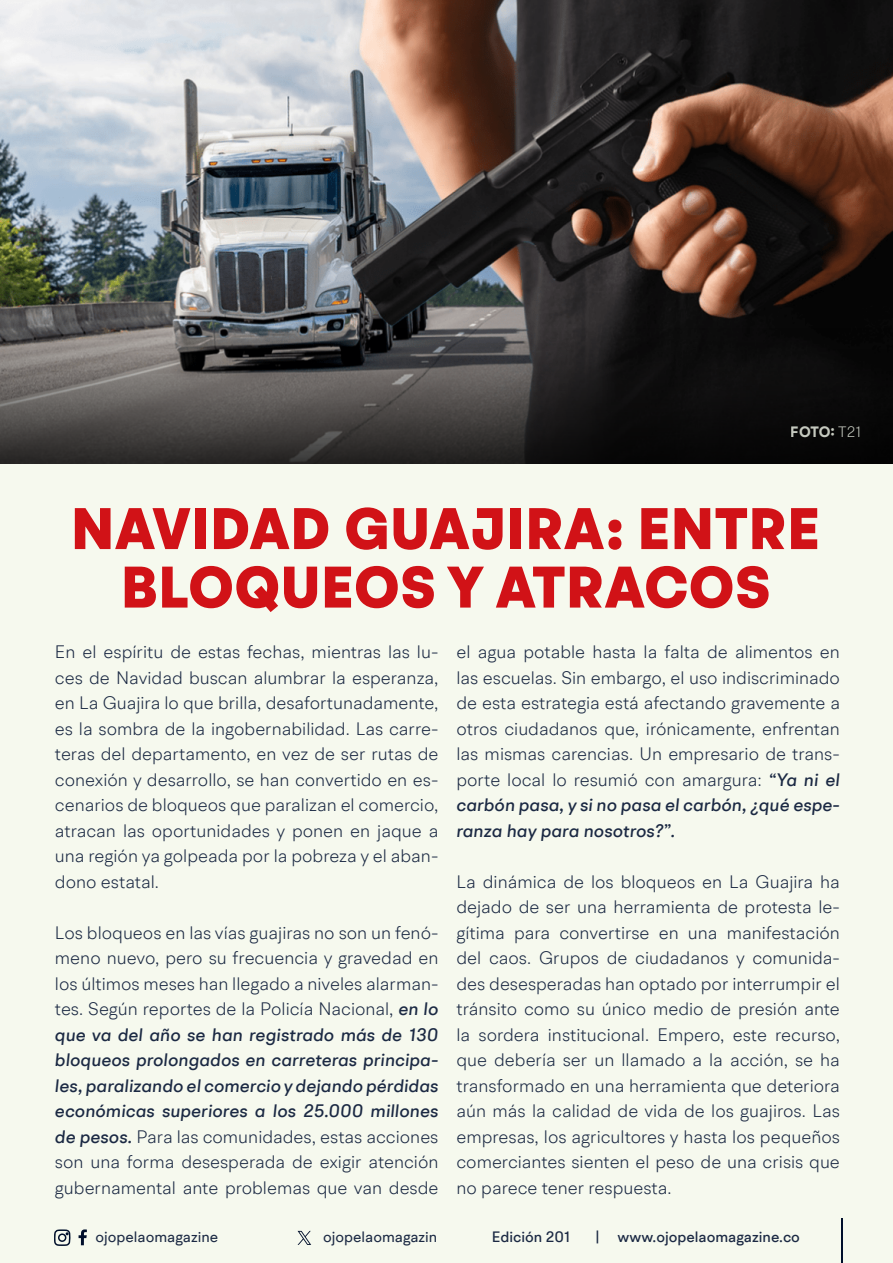
<style>
.page{position:relative;width:893px;height:1263px;background:#f6f9ee}
.page>*{position:absolute;margin:0;border:0;box-sizing:border-box;transform-origin:0 0}
.t1{font:900 58.5px/58.5px "BR Hendrix";letter-spacing:.01em;color:#d11217;text-align:center}
.t2{font:300 18px/25.5px "BR Hendrix";color:#1b2943;text-align:justify}
.t3{font:500 15px "BR Hendrix";color:#1b2943}
.t4{font:15px "BR Hendrix";color:#1b2943}
.t5{font:700 15px "BR Hendrix";color:#f5faed}
.s1{font-weight:300}
.s2{font-weight:500;font-style:italic}
</style>
<div class="page">
<svg style="left:79px;top:1229px;width:8px;height:16px"></svg>
<svg style="left:54px;top:1229px;width:17px;height:17px"></svg>
<hr style="left:841px;top:1219px;width:1px;height:44px;background:#000f2b">
<svg style="left:298px;top:1231px;width:13px;height:14px"></svg>
<img style="left:0;top:0;width:893px;height:327px">
<svg style="left:0;top:327px;width:893px;height:136px;background:#353333"></svg>
<p class="t5" style="left:791px;top:423px;width:72px">FOTO: <span class="s1">T21</span></p>
<h1 class="t1" style="left:71px;top:501px;width:750px">NAVIDAD GUAJIRA: ENTRE<br>BLOQUEOS Y ATRACOS</h1>
<p class="t2" style="left:55px;top:639px;width:385px">En el espíritu de estas fechas, mientras las lu&shy;ces de Navidad buscan alumbrar la esperanza, en La Guajira lo que brilla, desafortunadamente, es la sombra de la ingobernabilidad. Las carre&shy;teras del departamento, en vez de ser rutas de conexión y desarrollo, se han convertido en es&shy;cenarios de bloqueos que paralizan el comercio, atracan las oportunidades y ponen en jaque a una región ya golpeada por la pobreza y el aban&shy;dono estatal.</p>
<p class="t2" style="left:55px;top:919px;width:385px">Los bloqueos en las vías guajiras no son un fenó&shy;meno nuevo, pero su frecuencia y gravedad en los últimos meses han llegado a niveles alarman&shy;tes. Según reportes de la Policía Nacional, <span class="s2">en lo que va del año se han registrado más de 130 bloqueos prolongados en carreteras principa&shy;les, paralizando el comercio y dejando pérdidas económicas superiores a los 25.000 millones de pesos.</span> Para las comunidades, estas acciones son una forma desesperada de exigir atención gubernamental ante problemas que van desde</p>
<p class="t2" style="left:456px;top:639px;width:385px">el agua potable hasta la falta de alimentos en las escuelas. Sin embargo, el uso indiscriminado de esta estrategia está afectando gravemente a otros ciudadanos que, irónicamente, enfrentan las mismas carencias. Un empresario de trans&shy;porte local lo resumió con amargura: <span class="s2">“Ya ni el carbón pasa, y si no pasa el carbón, ¿qué espe&shy;ranza hay para nosotros?”.</span></p>
<p class="t2" style="left:456px;top:869px;width:385px">La dinámica de los bloqueos en La Guajira ha dejado de ser una herramienta de protesta le&shy;gítima para convertirse en una manifestación del caos. Grupos de ciudadanos y comunida&shy;des desesperadas han optado por interrumpir el tránsito como su único medio de presión ante la sordera institucional. Empero, este recurso, que debería ser un llamado a la acción, se ha transformado en una herramienta que deteriora aún más la calidad de vida de los guajiros. Las empresas, los agricultores y hasta los pequeños comerciantes sienten el peso de una crisis que no parece tener respuesta.</p>
<p class="t4" style="left:96px;top:1227px;width:124px">ojopelaomagazine</p>
<p class="t4" style="left:323px;top:1227px;width:116px">ojopelaomagazin</p>
<p class="t3" style="left:492px;top:1227px;width:80px">Edición 201</p>
<p class="t3" style="left:595px;top:1227px;width:206px">| www.ojopelaomagazine.co</p>
</div>
